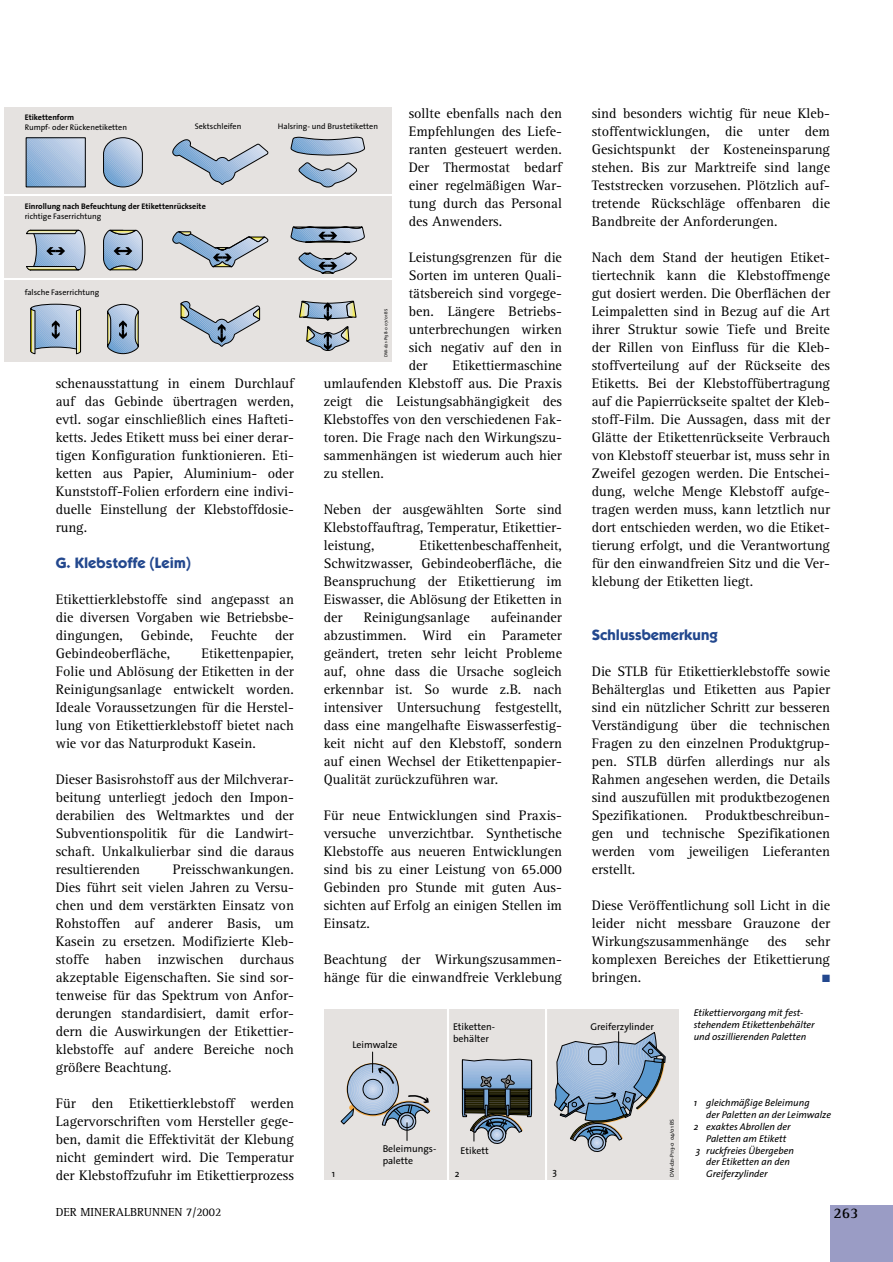
<style>
.page{position:relative;width:893px;height:1262px;background:#fff}
.page>*{position:absolute;margin:0;border:0;box-sizing:border-box;transform-origin:0 0}
.t1{font:700 15px "Itc Kabel";color:#23488e}
.t2{font:700 15px "Rotis Semi Serif";color:#000}
.t3{font:14.25px/18px "Rotis Serif";color:#000;text-align:justify}
.t4{font:12px "Rotis Serif";color:#000}
.t5{font:10.5px "Zapf Dingbats";color:#23488e}
.t6{font:italic 9.9px/11.9px "The Sans";color:#000}
.t7{font:9.9px/11.9px "The Sans";color:#000}
.t8{font:8.1px "The Sans";color:#000}
.t9{font:700 8.1px "The Sans";color:#000}
.t10{font:5.55px "The Sans";color:#000}
.t11{font:4.5px "The Sans";color:#000}
</style>
<div class="page">
<div style="left:830px;top:1205px;width:62px;height:56px;background:#9a9cc5"></div>
<div style="left:325px;top:1009px;width:353px;height:170px;background:#e5e2e0"></div>
<svg style="left:554px;top:1031px;width:111px;height:121px"></svg>
<hr style="left:447px;top:1008px;width:2px;height:176px;background:#fff">
<hr style="left:545px;top:1009px;width:2px;height:175px;background:#fff">
<svg style="left:340px;top:1052px;width:192px;height:128px"></svg>
<hr style="left:618px;top:1031px;width:1px;height:33px;background:#000">
<div style="left:4px;top:280px;width:388px;height:82px;background:#e5e2e0"></div>
<div style="left:4px;top:196px;width:388px;height:82px;background:#e5e2e0"></div>
<div style="left:4px;top:107px;width:388px;height:87px;background:#e5e2e0"></div>
<svg style="left:299px;top:162px;width:58px;height:25px"></svg>
<svg style="left:291px;top:137px;width:74px;height:18px"></svg>
<svg style="left:172px;top:139px;width:96px;height:46px"></svg>
<svg style="left:26px;top:137px;width:117px;height:133px"></svg>
<svg style="left:172px;top:231px;width:96px;height:36px"></svg>
<svg style="left:290px;top:226px;width:75px;height:17px"></svg>
<svg style="left:298px;top:252px;width:59px;height:22px"></svg>
<svg style="left:107px;top:304px;width:32px;height:50px;background:#90a2b3"></svg>
<svg style="left:181px;top:301px;width:79px;height:45px"></svg>
<svg style="left:299px;top:301px;width:57px;height:50px"></svg>
<svg style="left:31px;top:304px;width:50px;height:50px;background:#9fafbc"></svg>
<p class="t3" style="left:408px;top:105px;width:155px">sollte ebenfalls nach den Empfehlungen des Liefe&shy;ranten gesteuert werden.<br>Der Thermostat bedarf einer regelmäßigen War&shy;tung durch das Personal des Anwenders.</p>
<p class="t3" style="left:408px;top:249px;width:155px">Leistungsgrenzen für die Sorten im unteren Quali&shy;tätsbereich sind vorgege&shy;ben. Längere Betriebs&shy;unterbrechungen wirken sich negativ auf den in der</p>
<p class="t3" style="left:591px;top:105px;width:240px">sind besonders wichtig für neue Kleb&shy;stoffentwicklungen, die unter dem Gesichtspunkt der Kosteneinsparung stehen. Bis zur Marktreife sind lange Teststrecken vorzusehen. Plötzlich auf&shy;tretende Rückschläge offenbaren die Bandbreite der Anforderungen.</p>
<p class="t3" style="left:591px;top:249px;width:240px">Nach dem Stand der heutigen Etiket&shy;tiertechnik kann die Klebstoffmenge gut dosiert werden. Die Oberflächen der Leimpaletten sind in Bezug auf die Art ihrer Struktur sowie Tiefe und Breite der Rillen von Einfluss für die Kleb&shy;stoffverteilung auf der Rückseite des Etiketts. Bei der Klebstoffübertragung auf die Papierrückseite spaltet der Kleb&shy;stoff-Film. Die Aussagen, dass mit der Glätte der Etikettenrückseite Verbrauch von Klebstoff steuerbar ist, muss sehr in Zweifel gezogen werden. Die Entschei&shy;dung, welche Menge Klebstoff aufge&shy;tragen werden muss, kann letztlich nur dort entschieden werden, wo die Etiket&shy;tierung erfolgt, und die Verantwortung für den einwandfreien Sitz und die Ver&shy;klebung der Etiketten liegt.</p>
<p class="t9" style="left:25px;top:114px;width:51px">Etikettenform</p>
<p class="t8" style="left:25px;top:124px;width:104px">Rumpf- oder Rückenetiketten</p>
<p class="t8" style="left:195px;top:123px;width:48px">Sektschleifen</p>
<p class="t8" style="left:278px;top:123px;width:102px">Halsring- und Brustetiketten</p>
<p class="t9" style="left:25px;top:203px;width:183px">Einrollung nach Befeuchtung der Etikettenrückseite</p>
<p class="t8" style="left:25px;top:213px;width:78px">richtige Faserrichtung</p>
<p class="t8" style="left:25px;top:289px;width:76px">falsche Faserrichtung</p>
<p class="t11" style="left:384px;top:357px;width:49px;rotate:-90deg">DW-d21-P138-0 07/01 BS</p>
<p class="t3" style="left:324px;top:357px;width:240px;text-indent:129px">Etikettiermaschine umlaufenden Klebstoff aus. Die Praxis zeigt die Leistungsabhängigkeit des Klebstoffes von den verschiedenen Fak&shy;toren. Die Frage nach den Wirkungszu&shy;sammenhängen ist wiederum auch hier zu stellen.</p>
<p class="t3" style="left:324px;top:501px;width:240px">Neben der ausgewählten Sorte sind Klebstoffauftrag, Temperatur, Etikettier&shy;leistung,</p>
<p class="t3" style="left:56px;top:375px;width:240px">schenausstattung in einem Durchlauf auf das Gebinde übertragen werden, evtl. sogar einschließlich eines Hafteti&shy;ketts. Jedes Etikett muss bei einer derar&shy;tigen Konfiguration funktionieren. Eti&shy;ketten aus Papier, Aluminium- oder Kunststoff-Folien erfordern eine indivi&shy;duelle Einstellung der Klebstoffdosie&shy;rung.</p>
<p class="t1" style="left:56px;top:557px;width:136px">G. Klebstoffe (Leim)</p>
<p class="t3" style="left:56px;top:591px;width:240px">Etikettierklebstoffe sind angepasst an die diversen Vorgaben wie Betriebsbe&shy;dingungen,</p>
<p class="t3" style="left:324px;top:537px;width:240px;text-indent:96px">Etikettenbeschaffenheit, Schwitzwasser, Gebindeoberfläche, die Beanspruchung der Etikettierung im Eiswasser, die Ablösung der Etiketten in der</p>
<p class="t3" style="left:324px;top:609px;width:240px;text-indent:167px">aufeinander abzustimmen. Wird ein Parameter geändert, treten sehr leicht Probleme auf, ohne dass die Ursache sogleich erkennbar ist. So wurde z.B. nach intensiver Untersuchung festgestellt, dass eine mangelhafte Eiswasserfestig&shy;keit nicht auf den Klebstoff, sondern auf einen Wechsel der Etikettenpapier-Qualität zurückzuführen war.</p>
<p class="t3" style="left:324px;top:807px;width:240px">Für neue Entwicklungen sind Praxis&shy;versuche unverzichtbar. Synthetische Klebstoffe aus neueren Entwicklungen sind bis zu einer Leistung von 65.000<br>Gebinden pro Stunde mit guten Aus&shy;sichten auf Erfolg an einigen Stellen im Einsatz.</p>
<p class="t3" style="left:324px;top:951px;width:240px">Beachtung der Wirkungszusammen&shy;hänge für die einwandfreie Verklebung</p>
<p class="t3" style="left:364px;top:609px;width:107px">Reinigungsanlage</p>
<p class="t1" style="left:591px;top:629px;width:127px">Schlussbemerkung</p>
<p class="t3" style="left:591px;top:663px;width:240px">Die STLB für Etikettierklebstoffe sowie Behälterglas und Etiketten aus Papier sind ein nützlicher Schritt zur besseren Verständigung über die technischen Fragen zu den einzelnen Produktgrup&shy;pen. STLB dürfen allerdings nur als Rahmen angesehen werden, die Details sind auszufüllen mit produktbezogenen Spezifikationen.</p>
<p class="t3" style="left:141px;top:627px;width:54px">Gebinde,</p>
<p class="t3" style="left:211px;top:627px;width:48px">Feuchte</p>
<p class="t3" style="left:275px;top:627px;width:20px">der</p>
<p class="t3" style="left:56px;top:645px;width:116px">Gebindeoberfläche,</p>
<p class="t3" style="left:56px;top:645px;width:240px;text-indent:146px">Etikettenpapier, Folie und Ablösung der Etiketten in der Reinigungsanlage entwickelt worden.<br>Ideale Voraussetzungen für die Herstel&shy;lung von Etikettierklebstoff bietet nach wie vor das Naturprodukt Kasein.</p>
<p class="t3" style="left:56px;top:771px;width:240px">Dieser Basisrohstoff aus der Milchverar&shy;beitung unterliegt jedoch den Impon&shy;derabilien des Weltmarktes und der Subventionspolitik für die Landwirt&shy;schaft. Unkalkulierbar sind die daraus resultierenden</p>
<p class="t3" style="left:591px;top:807px;width:240px;text-indent:114px">Produktbeschreibun&shy;gen und technische Spezifikationen werden vom jeweiligen Lieferanten erstellt.</p>
<p class="t3" style="left:591px;top:897px;width:240px">Diese Veröffentlichung soll Licht in die leider nicht messbare Grauzone der Wirkungszusammenhänge</p>
<p class="t3" style="left:56px;top:861px;width:240px;text-indent:117px">Preisschwankungen.<br>Dies führt seit vielen Jahren zu Versu&shy;chen und dem verstärkten Einsatz von Rohstoffen auf anderer Basis, um Kasein zu ersetzen. Modifizierte Kleb&shy;stoffe haben inzwischen durchaus akzeptable Eigenschaften. Sie sind sor&shy;tenweise für das Spektrum von Anfor&shy;derungen standardisiert, damit erfor&shy;dern die Auswirkungen der Etikettier&shy;klebstoffe auf andere Bereiche noch größere Beachtung.</p>
<p class="t3" style="left:56px;top:1095px;width:240px">Für den Etikettierklebstoff werden Lagervorschriften vom Hersteller gege&shy;ben, damit die Effektivität der Klebung nicht gemindert wird. Die Temperatur der Klebstoffzufuhr im Etikettierprozess</p>
<p class="t3" style="left:591px;top:933px;width:240px;text-indent:214px">sehr komplexen Bereiches der Etikettierung bringen.</p>
<p class="t3" style="left:767px;top:933px;width:21px">des</p>
<p class="t5" style="left:822px;top:973px;width:9px">■</p>
<p class="t6" style="left:693px;top:1008px;width:123px">Etikettiervorgang mit fest&shy;stehendem Etikettenbehälter und oszillierenden Paletten</p>
<p class="t7" style="left:453px;top:1022px;width:43px">Etiketten&shy;behälter</p>
<p class="t7" style="left:590px;top:1023px;width:65px">Greiferzylinder</p>
<p class="t7" style="left:352px;top:1041px;width:46px">Leimwalze</p>
<p class="t6" style="left:693px;top:1098px;width:117px">1 gleichmäßige Beleimung</p>
<p class="t6" style="left:706px;top:1110px;width:126px">der Paletten an der Leimwalze</p>
<p class="t6" style="left:693px;top:1122px;width:99px">2 exaktes Abrollen der</p>
<p class="t6" style="left:706px;top:1134px;width:82px">Paletten am Etikett</p>
<p class="t6" style="left:695px;top:1146px;width:100px">3 ruckfreies Übergeben</p>
<p class="t6" style="left:706px;top:1157px;width:85px">der Etiketten an den</p>
<p class="t6" style="left:706px;top:1169px;width:63px">Greiferzylinder</p>
<p class="t10" style="left:669px;top:1176px;width:59px;rotate:-90deg">DW-d21-P113-0 04/01 BS</p>
<p class="t7" style="left:382px;top:1145px;width:55px">Beleimungs&shy;palette</p>
<p class="t7" style="left:460px;top:1146px;width:30px">Etikett</p>
<p class="t7" style="left:552px;top:1167px;width:6px">3</p>
<p class="t7" style="left:332px;top:1169px;width:5px">1</p>
<p class="t7" style="left:455px;top:1170px;width:6px">2</p>
<p class="t4" style="left:56px;top:1207px;width:167px">DER MINERALBRUNNEN 7/2002</p>
<p class="t2" style="left:833px;top:1207px;width:27px">263</p>
</div>
